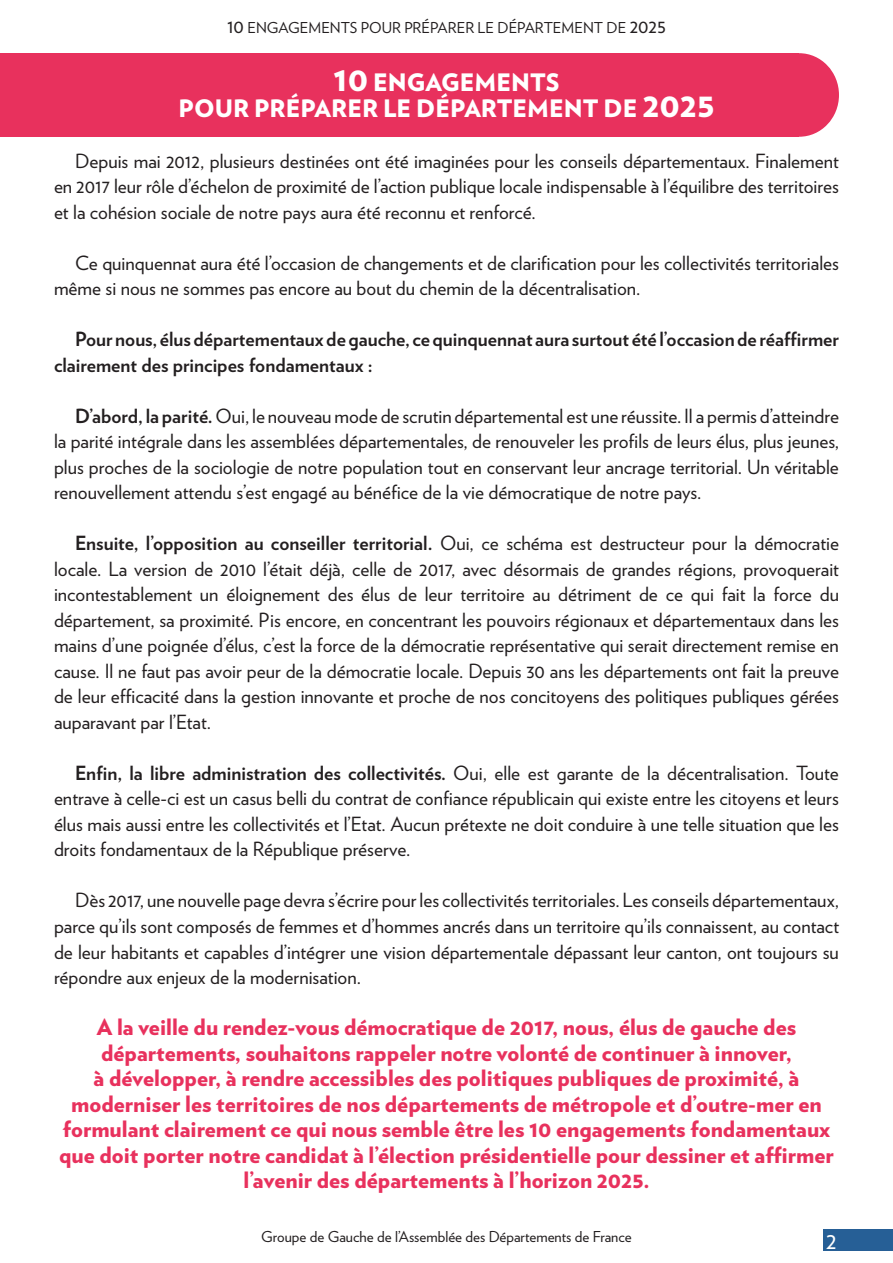
<style>
.page{position:relative;width:893px;height:1263px;background:#fff}
.page>*{position:absolute;margin:0;border:0;box-sizing:border-box;transform-origin:0 0}
.t1{font:900 24px "Verlag";color:#fff}
.t2{font:24px "Verlag";color:#fff}
.t3{font:900 22.5px/25.5px "Verlag";color:#e8315d;text-align:center}
.t4{font:19.5px/25.5px "Verlag";color:#231f20;text-align:justify}
.t5{font:700 19.5px/25.5px "Verlag";color:#231f20}
.t6{font:15px "Verlag";color:#231f20}
.s1{font-size:19.5px}
.s2{font-size:34.5px}
.s3{font-weight:700}
</style>
<div class="page">
<div style="left:824px;top:1229px;width:69px;height:22px;background:#265f96"></div>
<div style="left:0;top:53px;width:798px;height:84px;background:#e8315d"></div>
<div style="left:759px;top:53px;width:80px;height:84px;background:#e8315d;border-radius:50%"></div>
<p class="t6" style="left:227px;top:16px;width:440px"><span class="s1">10</span> ENGAGEMENTS POUR PRÉPARER LE DÉPARTEMENT DE <span class="s1">2025</span></p>
<p class="t1" style="left:334px;top:63px;width:227px"><span class="s2">10</span> ENGAGEMENTS</p>
<p class="t1" style="left:179px;top:88px;width:537px">POUR PRÉPARER LE DÉPARTEMENT DE <span class="s2">2025</span></p>
<p class="t4" style="left:54px;top:147px;width:786px;text-indent:21px">Depuis mai 2012, plusieurs destinées ont été imaginées pour les conseils départementaux. Finalement en 2017 leur rôle d’échelon de proximité de l’action publique locale indispensable à l’équilibre des territoires et la cohésion sociale de notre pays aura été reconnu et renforcé.</p>
<p class="t4" style="left:54px;top:249px;width:786px;text-indent:21px">Ce quinquennat aura été l’occasion de changements et de clarification pour les collectivités territoriales même si nous ne sommes pas encore au bout du chemin de la décentralisation.</p>
<p class="t5" style="left:54px;top:326px;width:786px;text-indent:21px">Pour nous, élus départementaux de gauche, ce quinquennat aura surtout été l’occasion de réaffirmer clairement des principes fondamentaux :</p>
<p class="t4" style="left:54px;top:402px;width:787px;text-indent:21px"><span class="s3">D’abord, la parité.</span> Oui, le nouveau mode de scrutin départemental est une réussite. Il a permis d’atteindre la parité intégrale dans les assemblées départementales, de renouveler les profils de leurs élus, plus jeunes, plus proches de la sociologie de notre population tout en conservant leur ancrage territorial. Un véritable renouvellement attendu s’est engagé au bénéfice de la vie démocratique de notre pays.</p>
<p class="t4" style="left:54px;top:530px;width:786px;text-indent:21px"><span class="s3">Ensuite, l’opposition au conseiller territorial.</span> Oui, ce schéma est destructeur pour la démocratie locale. La version de 2010 l’était déjà, celle de 2017, avec désormais de grandes régions, provoquerait incontestablement un éloignement des élus de leur territoire au détriment de ce qui fait la force du département, sa proximité. Pis encore, en concentrant les pouvoirs régionaux et départementaux dans les mains d’une poignée d’élus, c’est la force de la démocratie représentative qui serait directement remise en cause. Il ne faut pas avoir peur de la démocratie locale. Depuis 30 ans les départements ont fait la preuve de leur efficacité dans la gestion innovante et proche de nos concitoyens des politiques publiques gérées auparavant par l’Etat.</p>
<p class="t4" style="left:54px;top:759px;width:786px;text-indent:21px"><span class="s3">Enfin, la libre administration des collectivités.</span> Oui, elle est garante de la décentralisation. Toute entrave à celle-ci est un casus belli du contrat de confiance républicain qui existe entre les citoyens et leurs élus mais aussi entre les collectivités et l’Etat. Aucun prétexte ne doit conduire à une telle situation que les droits fondamentaux de la République préserve.</p>
<p class="t4" style="left:54px;top:887px;width:787px;text-indent:21px">Dès 2017, une nouvelle page devra s’écrire pour les collectivités territoriales. Les conseils départementaux, parce qu’ils sont composés de femmes et d’hommes ancrés dans un territoire qu’ils connaissent, au contact de leur habitants et capables d’intégrer une vision départementale dépassant leur canton, ont toujours su répondre aux enjeux de la modernisation.</p>
<p class="t3" style="left:59px;top:1013px;width:776px">A la veille du rendez-vous démocratique de 2017, nous, élus de gauche des départements, souhaitons rappeler notre volonté de continuer à innover,<br>à développer, à rendre accessibles des politiques publiques de proximité, à moderniser les territoires de nos départements de métropole et d’outre-mer en formulant clairement ce qui nous semble être les 10 engagements fondamentaux que doit porter notre candidat à l’élection présidentielle pour dessiner et affirmer l’avenir des départements à l’horizon 2025.</p>
<p class="t6" style="left:261px;top:1225px;width:372px">Groupe de Gauche de l’Assemblée des Départements de France</p>
<p class="t2" style="left:826px;top:1222px;width:12px">2</p>
</div>
